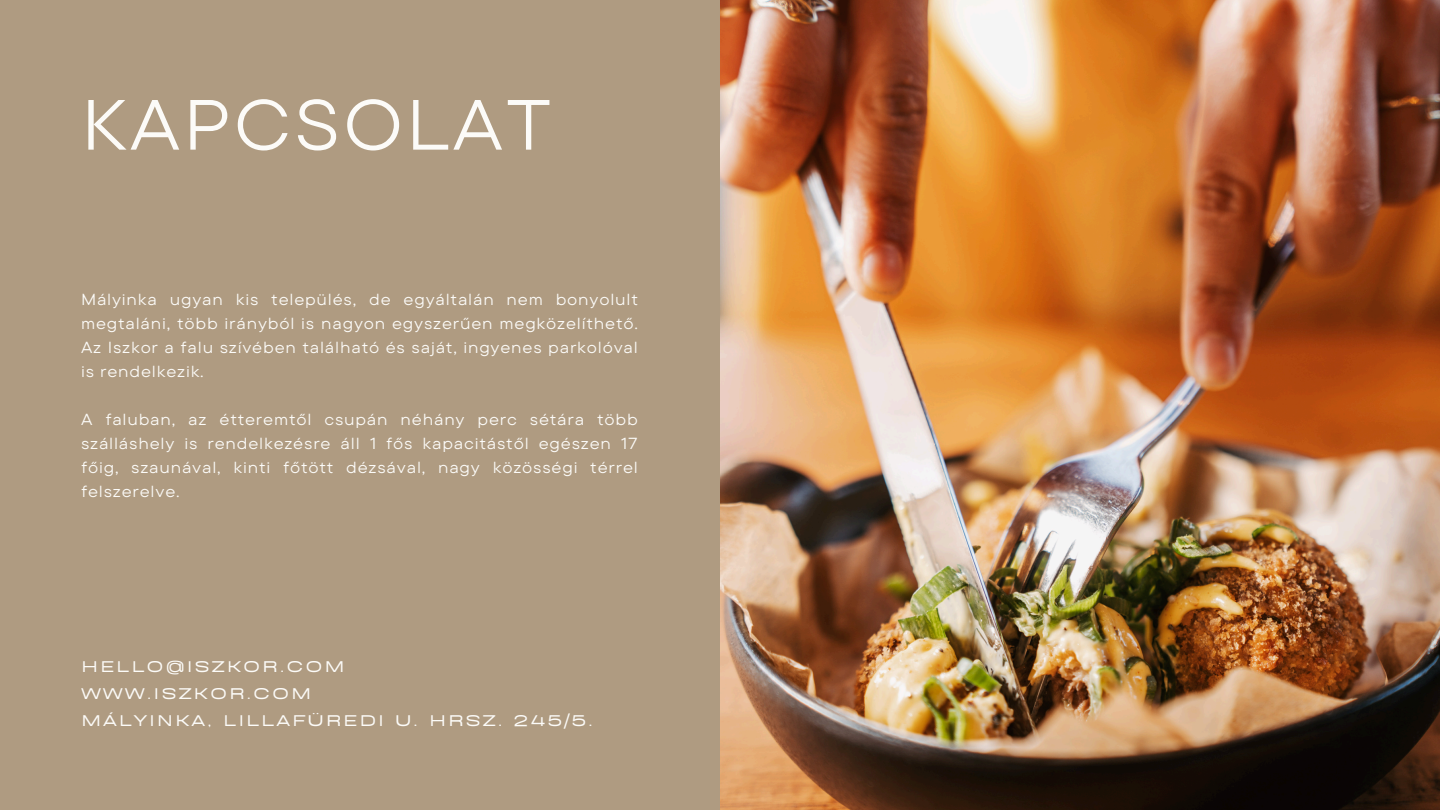
<style>
.page{position:relative;width:1440px;height:810px;background:#af9b81}
.page>*{position:absolute;margin:0;border:0;box-sizing:border-box;transform-origin:0 0}
.t1{font:70.9px "TT Commons Pro Exp";letter-spacing:.04em;color:#fcfbf8}
.t2{font:700 18px/27px "BD Sans";letter-spacing:.1em;color:#fcfbf8}
.t3{font:16px/24px "TT Commons Pro Exp";letter-spacing:.05em;color:#fcfbf8;text-align:justify}
</style>
<div class="page">
<img style="left:720px;top:0;width:720px;height:810px">
<p class="t1" style="left:81px;top:79px;width:472px">KAPCSOLAT</p>
<p class="t3" style="left:81px;top:287px;width:558px">Mályinka ugyan kis település, de egyáltalán nem bonyolult megtaláni, több irányból is nagyon egyszerűen megközelíthető.<br>Az Iszkor a falu szívében található és saját, ingyenes parkolóval is rendelkezik.</p>
<h2 class="t3" style="left:81px;top:407px;width:558px">A faluban, az étteremtől csupán néhány perc sétára több szálláshely is rendelkezésre áll 1 fős kapacitástől egészen 17 főig, szaunával, kinti főtött dézsával, nagy közösségi térrel felszerelve.</h2>
<h1 class="t2" style="left:81px;top:650px;width:514px">HELLO@ISZKOR.COM<br>WWW.ISZKOR.COM<br>MÁLYINKA, LILLAFÜREDI U. HRSZ. 245/5.</h1>
</div>
